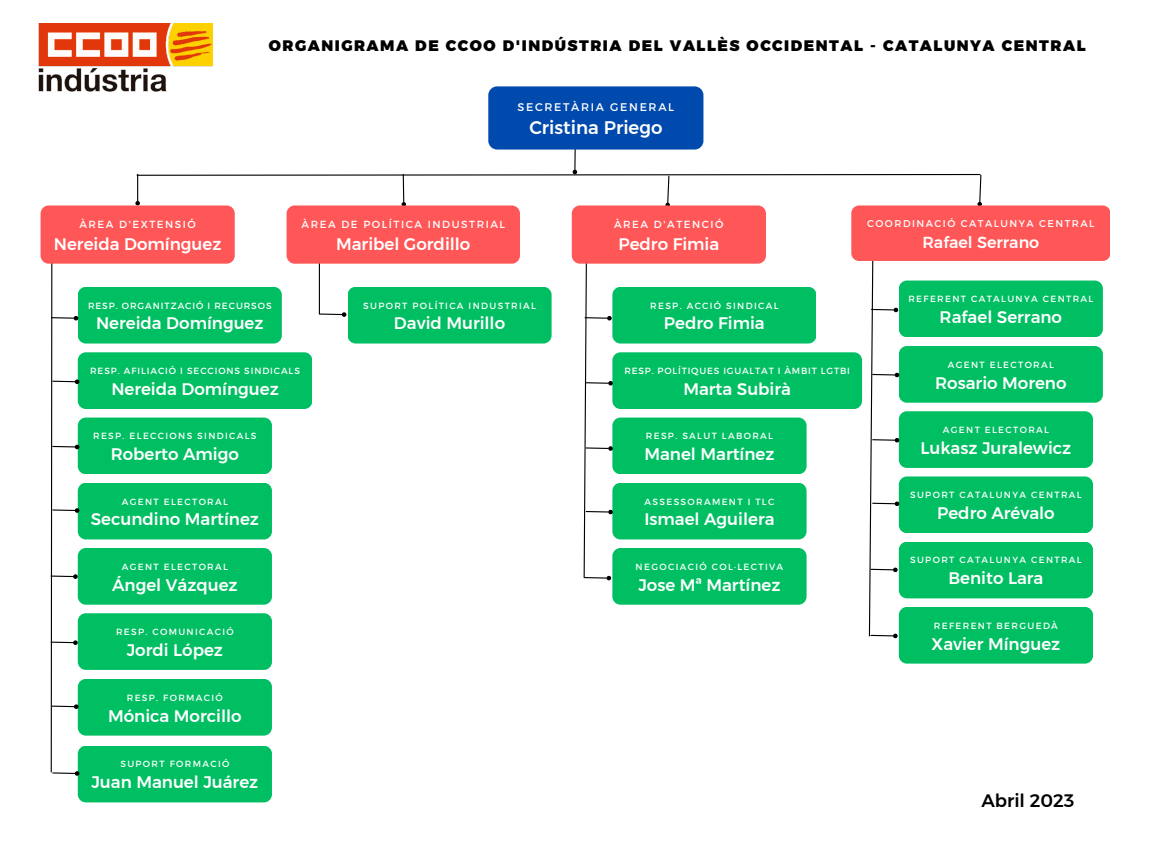
<style>
.page{position:relative;width:1152px;height:864px;background:#fff}
.page>*{position:absolute;margin:0;border:0;box-sizing:border-box;transform-origin:0 0}
.t1{font:18.15px "Kief Montaser Medium";color:#fff}
.t2{font:18px "Kief Montaser Medium";color:#000}
.t3{font:16.65px "Kief Montaser Medium";color:#fff}
.t4{font:15.9px "Kief Montaser Medium";color:#fff}
.t5{font:15.15px "Kief Montaser Black";letter-spacing:.1em;color:#000}
.t6{font:11.1px "Montserrat";letter-spacing:.15em;color:#fff}
.t7{font:10.35px "Montserrat";letter-spacing:.15em;color:#fff}
.t8{font:9.9px "Montserrat";letter-spacing:.15em;color:#fff}
.t9{font:9px "Montserrat";letter-spacing:.15em;color:#fff}
.t10{font:9px "Montserrat";letter-spacing:.09em;color:#fff}
.t11{font:9px "Montserrat";letter-spacing:.1em;color:#fff}
.t12{font:9px "Montserrat";letter-spacing:.105em;color:#fff}
</style>
<div class="page">
<div style="left:488px;top:86px;width:215px;height:64px;background:#004aad;border-radius:9px"></div>
<div style="left:78px;top:287px;width:204px;height:57px;background:#00bf63;border-radius:8px"></div>
<div style="left:78px;top:352px;width:234px;height:57px;background:#00bf63;border-radius:8px"></div>
<div style="left:78px;top:418px;width:194px;height:56px;background:#00bf63;border-radius:8px"></div>
<div style="left:78px;top:483px;width:194px;height:56px;background:#00bf63;border-radius:8px"></div>
<div style="left:78px;top:548px;width:194px;height:57px;background:#00bf63;border-radius:8px"></div>
<div style="left:78px;top:613px;width:194px;height:57px;background:#00bf63;border-radius:8px"></div>
<div style="left:78px;top:679px;width:194px;height:57px;background:#00bf63;border-radius:8px"></div>
<div style="left:78px;top:746px;width:194px;height:56px;background:#00bf63;border-radius:8px"></div>
<div style="left:348px;top:287px;width:204px;height:57px;background:#00bf63;border-radius:8px"></div>
<div style="left:612px;top:287px;width:204px;height:57px;background:#00bf63;border-radius:8px"></div>
<div style="left:612px;top:352px;width:250px;height:57px;background:#00bf63;border-radius:8px"></div>
<div style="left:612px;top:418px;width:194px;height:56px;background:#00bf63;border-radius:8px"></div>
<div style="left:612px;top:483px;width:194px;height:56px;background:#00bf63;border-radius:8px"></div>
<div style="left:612px;top:548px;width:194px;height:57px;background:#00bf63;border-radius:8px"></div>
<div style="left:899px;top:281px;width:204px;height:56px;background:#00bf63;border-radius:8px"></div>
<div style="left:899px;top:346px;width:204px;height:57px;background:#00bf63;border-radius:8px"></div>
<div style="left:899px;top:411px;width:194px;height:57px;background:#00bf63;border-radius:8px"></div>
<div style="left:899px;top:476px;width:194px;height:57px;background:#00bf63;border-radius:8px"></div>
<div style="left:899px;top:542px;width:194px;height:56px;background:#00bf63;border-radius:8px"></div>
<div style="left:899px;top:607px;width:194px;height:57px;background:#00bf63;border-radius:8px"></div>
<svg style="left:135px;top:122px;width:847px;height:83px"></svg>
<img style="left:38px;top:24px;width:175px;height:68px">
<svg style="left:50px;top:264px;width:30px;height:513px"></svg>
<div style="left:41px;top:205px;width:194px;height:59px;background:#ff5757;border-radius:8px"></div>
<svg style="left:868px;top:261px;width:32px;height:378px"></svg>
<div style="left:851px;top:205px;width:259px;height:56px;background:#ff5757;border-radius:8px"></div>
<svg style="left:583px;top:264px;width:31px;height:317px"></svg>
<div style="left:572px;top:205px;width:194px;height:59px;background:#ff5757;border-radius:8px"></div>
<hr style="left:319px;top:247px;width:1px;height:67px;background:#000">
<svg style="left:318px;top:311px;width:29px;height:6px"></svg>
<div style="left:287px;top:205px;width:233px;height:59px;background:#ff5757;border-radius:8px"></div>
<p class="t5" style="left:269px;top:36px;width:818px">ORGANIGRAMA DE CCOO D'INDÚSTRIA DEL VALLÈS OCCIDENTAL - CATALUNYA CENTRAL</p>
<p class="t6" style="left:518px;top:100px;width:158px">SECRETÀRIA GENERAL</p>
<p class="t1" style="left:529px;top:117px;width:135px">Cristina Priego</p>
<p class="t7" style="left:79px;top:218px;width:118px">ÀREA D'EXTENSIÓ</p>
<p class="t7" style="left:302px;top:218px;width:205px">ÀREA DE POLÍTICA INDUSTRIAL</p>
<p class="t7" style="left:614px;top:218px;width:111px">ÀREA D'ATENCIÓ</p>
<p class="t8" style="left:867px;top:217px;width:229px">COORDINACIÓ CATALUNYA CENTRAL</p>
<p class="t3" style="left:54px;top:233px;width:169px">Nereida Domínguez</p>
<p class="t3" style="left:336px;top:233px;width:136px">Maribel Gordillo</p>
<p class="t3" style="left:618px;top:233px;width:102px">Pedro Fimia</p>
<p class="t4" style="left:922px;top:232px;width:118px">Rafael Serrano</p>
<p class="t12" style="left:88px;top:300px;width:185px">RESP. ORGANITZACIÓ I RECURSOS</p>
<p class="t3" style="left:96px;top:313px;width:169px">Nereida Domínguez</p>
<p class="t9" style="left:363px;top:300px;width:174px">SUPORT POLÍTICA INDUSTRIAL</p>
<p class="t3" style="left:394px;top:313px;width:113px">David Murillo</p>
<p class="t9" style="left:650px;top:300px;width:130px">RESP. ACCIÓ SINDICAL</p>
<p class="t3" style="left:664px;top:313px;width:102px">Pedro Fimia</p>
<p class="t9" style="left:908px;top:293px;width:187px">REFERENT CATALUNYA CENTRAL</p>
<p class="t3" style="left:940px;top:307px;width:124px">Rafael Serrano</p>
<p class="t11" style="left:90px;top:365px;width:211px">RESP. AFILIACIÓ I SECCIONS SINDICALS</p>
<p class="t3" style="left:111px;top:379px;width:169px">Nereida Domínguez</p>
<p class="t10" style="left:624px;top:365px;width:227px">RESP. POLÍTIQUES IGUALTAT I ÀMBIT LGTBI</p>
<p class="t3" style="left:683px;top:379px;width:109px">Marta Subirà</p>
<p class="t9" style="left:948px;top:359px;width:108px">AGENT ELECTORAL</p>
<p class="t3" style="left:935px;top:373px;width:133px">Rosario Moreno</p>
<p class="t9" style="left:93px;top:430px;width:165px">RESP. ELECCIONS SINDICALS</p>
<p class="t3" style="left:111px;top:444px;width:130px">Roberto Amigo</p>
<p class="t9" style="left:646px;top:430px;width:129px">RESP. SALUT LABORAL</p>
<p class="t3" style="left:644px;top:444px;width:132px">Manel Martínez</p>
<p class="t9" style="left:943px;top:424px;width:108px">AGENT ELECTORAL</p>
<p class="t3" style="left:921px;top:438px;width:152px">Lukasz Juralewicz</p>
<p class="t9" style="left:122px;top:495px;width:108px">AGENT ELECTORAL</p>
<p class="t3" style="left:91px;top:509px;width:170px">Secundino Martínez</p>
<p class="t9" style="left:645px;top:495px;width:131px">ASSESSORAMENT I TLC</p>
<p class="t3" style="left:644px;top:509px;width:132px">Ismael Aguilera</p>
<p class="t9" style="left:910px;top:489px;width:173px">SUPORT CATALUNYA CENTRAL</p>
<p class="t3" style="left:937px;top:503px;width:119px">Pedro Arévalo</p>
<p class="t9" style="left:122px;top:561px;width:108px">AGENT ELECTORAL</p>
<p class="t3" style="left:112px;top:575px;width:127px">Ángel Vázquez</p>
<p class="t9" style="left:636px;top:561px;width:149px">NEGOCIACIÓ COL·LECTIVA</p>
<p class="t3" style="left:638px;top:575px;width:144px">Jose Mª Martínez</p>
<p class="t9" style="left:910px;top:554px;width:173px">SUPORT CATALUNYA CENTRAL</p>
<p class="t3" style="left:948px;top:568px;width:96px">Benito Lara</p>
<p class="t9" style="left:116px;top:626px;width:119px">RESP. COMUNICACIÓ</p>
<p class="t3" style="left:127px;top:640px;width:98px">Jordi López</p>
<p class="t9" style="left:934px;top:620px;width:126px">REFERENT BERGUEDÀ</p>
<p class="t3" style="left:932px;top:633px;width:130px">Xavier Mínguez</p>
<p class="t9" style="left:127px;top:692px;width:98px">RESP. FORMACIÓ</p>
<p class="t3" style="left:108px;top:705px;width:135px">Mónica Morcillo</p>
<p class="t9" style="left:120px;top:758px;width:110px">SUPORT FORMACIÓ</p>
<p class="t3" style="left:91px;top:772px;width:168px">Juan Manuel Juárez</p>
<p class="t2" style="left:981px;top:790px;width:95px">Abril 2023</p>
</div>
